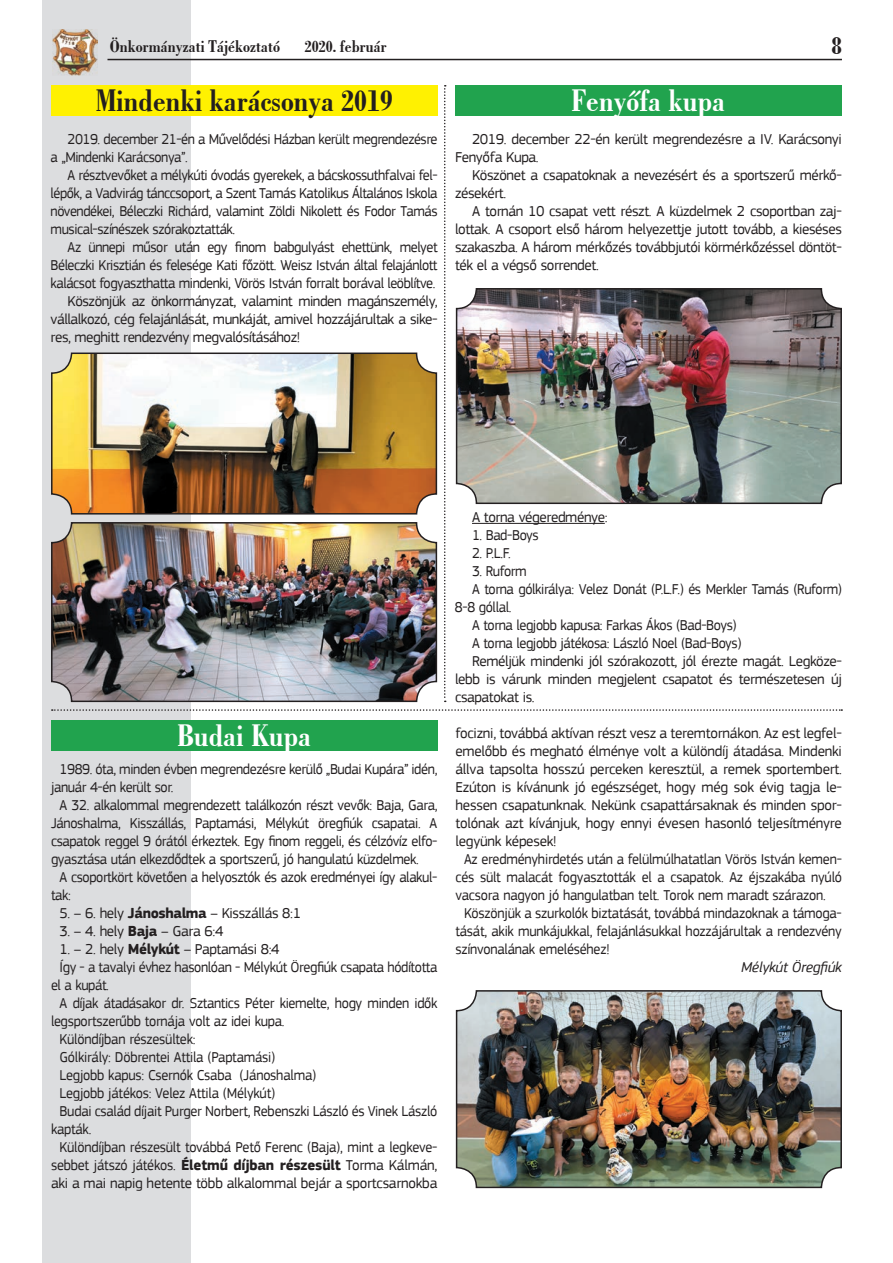
<style>
.page{position:relative;width:893px;height:1263px;background:#fff}
.page>*{position:absolute;margin:0;border:0;box-sizing:border-box;transform-origin:0 0}
.t1{font:700 condensed 33px "H Bodoni";color:#231f20}
.t2{font:700 condensed 33px "H Bodoni";color:#fff}
.t3{font:700 condensed 27px "H Bodoni";color:#231f20}
.t4{font:700 condensed 18px "H Bodoni";color:#231f20}
.t5{font:15px/18px "PF Square Sans Pro";letter-spacing:-.025em;color:#231f20;scale:.95 1}
.t6{font:15px/18px "PF Square Sans Pro";letter-spacing:-.025em;color:#231f20}
.t7{font:italic 15px "PF Square Sans Pro";letter-spacing:-.015em;color:#231f20}
.s1{font-weight:700}
</style>
<div class="page">
<div style="left:43px;top:0;width:148px;height:1263px;background:#dcdddf"></div>
<hr style="left:107px;top:59px;width:735px;height:1px;background:#231f20">
<img style="left:52px;top:29px;width:45px;height:46px">
<hr style="left:472px;top:523px;width:133px;height:1px;background:#231f20">
<div style="left:51px;top:85px;width:387px;height:30px;background:#fff101"></div>
<div style="left:455px;top:85px;width:387px;height:30px;background:#21a34e"></div>
<div style="left:51px;top:720px;width:387px;height:30px;background:#21a34e"></div>
<svg style="left:444px;top:85px;width:2px;height:617px"></svg>
<svg style="left:52px;top:709px;width:790px;height:2px"></svg>
<img style="left:54px;top:355px;width:380px;height:156px">
<div style="left:51px;top:352px;width:386px;height:162px;border:2px solid #231f20;border-radius:20px"></div>
<img style="left:54px;top:525px;width:380px;height:174px">
<div style="left:51px;top:522px;width:386px;height:180px;border:2px solid #231f20;border-radius:20px"></div>
<img style="left:459px;top:291px;width:380px;height:210px">
<div style="left:456px;top:288px;width:386px;height:216px;border:2px solid #231f20;border-radius:20px"></div>
<img style="left:459px;top:993px;width:380px;height:192px">
<div style="left:456px;top:990px;width:386px;height:198px;border:2px solid #231f20;border-radius:20px"></div>
<p class="t4" style="left:110px;top:37px;width:172px">Önkormányzati Tájékoztató</p>
<p class="t4" style="left:305px;top:37px;width:84px">2020. február</p>
<h2 class="t3" style="left:831px;top:31px;width:12px">8</h2>
<h1 class="t1" style="left:96px;top:82px;width:298px">Mindenki karácsonya 2019</h1>
<h1 class="t2" style="left:572px;top:82px;width:155px">Fenyőfa kupa</h1>
<p class="t5" style="left:51px;top:130px;width:409px;text-indent:17px">2019. december 21-én a Művelődési Házban került megrendezésre a „Mindenki Karácsonya”.</p>
<p class="t5" style="left:51px;top:166px;width:409px;text-align:justify;text-indent:17px">A résztvevőket a mélykúti óvodás gyerekek, a bácskossuthfalvai fel&shy;lépők, a Vadvirág tánccsoport, a Szent Tamás Katolikus Általános Iskola növendékei, Béleczki Richárd, valamint Zöldi Nikolett és Fodor Tamás musical-színészek szórakoztatták.</p>
<p class="t5" style="left:68px;top:238px;width:391px">Az ünnepi műsor után egy finom babgulyást ehettünk, melyet</p>
<p class="t5" style="left:51px;top:256px;width:409px">Béleczki Krisztián és felesége Kati főzött. Weisz István által felajánlott</p>
<p class="t5" style="left:51px;top:274px;width:406px">kalácsot fogyaszthatta mindenki, Vörös István forralt borával leöblítve.</p>
<p class="t6" style="left:68px;top:292px;width:371px">Köszönjük az önkormányzat, valamint minden magánszemély,</p>
<p class="t6" style="left:51px;top:310px;width:388px">vállalkozó, cég felajánlását, munkáját, amivel hozzájárultak a sike-</p>
<p class="t6" style="left:51px;top:328px;width:251px">res, meghitt rendezvény megvalósításához!</p>
<p class="t6" style="left:455px;top:130px;width:388px;text-indent:17px">2019. december 22-én került megrendezésre a IV. Karácsonyi<br>Fenyőfa Kupa.</p>
<p class="t6" style="left:455px;top:166px;width:388px;text-indent:17px">Köszönet a csapatoknak a nevezésért és a sportszerű mérkő&shy;zésekért.</p>
<p class="t6" style="left:455px;top:202px;width:388px;text-align:justify;text-indent:17px">A tornán 10 csapat vett részt. A küzdelmek 2 csoportban zaj&shy;lottak. A csoport első három helyezettje jutott tovább, a kieséses szakaszba. A három mérkőzés továbbjutói körmérkőzéssel döntöt&shy;ték el a végső sorrendet.</p>
<h1 class="t2" style="left:178px;top:717px;width:135px">Budai Kupa</h1>
<p class="t5" style="left:60px;top:760px;width:399px">1989. óta, minden évben megrendezésre kerülő „Budai Kupára” idén,</p>
<p class="t5" style="left:51px;top:778px;width:131px">január 4-én került sor.</p>
<p class="t5" style="left:60px;top:796px;width:399px">A 32. alkalommal megrendezett találkozón részt vevők: Baja, Gara,</p>
<p class="t5" style="left:51px;top:814px;width:408px">Jánoshalma, Kisszállás, Paptamási, Mélykút öregfiúk csapatai. A</p>
<p class="t5" style="left:51px;top:832px;width:408px">csapatok reggel 9 órától érkeztek. Egy finom reggeli, és célzóvíz elfo-</p>
<p class="t5" style="left:51px;top:850px;width:389px">gyasztása után elkezdődtek a sportszerű, jó hangulatú küzdelmek.</p>
<p class="t5" style="left:60px;top:868px;width:399px">A csoportkört követően a helyosztók és azok eredményei így alakul-</p>
<p class="t5" style="left:51px;top:886px;width:23px">tak:</p>
<p class="t6" style="left:60px;top:904px;width:243px">5. – 6. hely <span class="s1">Jánoshalma</span> – Kisszállás 8:1</p>
<p class="t6" style="left:60px;top:922px;width:165px">3. – 4. hely <span class="s1">Baja</span> – Gara 6:4</p>
<p class="t6" style="left:60px;top:940px;width:222px">1. – 2. hely <span class="s1">Mélykút</span> – Paptamási 8:4</p>
<p class="t5" style="left:60px;top:958px;width:399px">Így - a tavalyi évhez hasonlóan - Mélykút Öregfiúk csapata hódította</p>
<p class="t5" style="left:51px;top:976px;width:62px">el a kupát.</p>
<p class="t5" style="left:60px;top:994px;width:399px">A díjak átadásakor dr. Sztantics Péter kiemelte, hogy minden idők</p>
<p class="t5" style="left:51px;top:1012px;width:247px">legsportszerűbb tornája volt az idei kupa.</p>
<p class="t5" style="left:60px;top:1030px;width:145px">Különdíjban részesültek:</p>
<p class="t5" style="left:60px;top:1048px;width:229px">Gólkirály: Döbrentei Attila (Paptamási)</p>
<p class="t5" style="left:60px;top:1066px;width:272px">Legjobb kapus: Csernók Csaba (Jánoshalma)</p>
<p class="t5" style="left:60px;top:1084px;width:229px">Legjobb játékos: Velez Attila (Mélykút)</p>
<p class="t5" style="left:60px;top:1102px;width:399px">Budai család díjait Purger Norbert, Rebenszki László és Vinek László</p>
<p class="t5" style="left:51px;top:1120px;width:44px">kapták.</p>
<p class="t5" style="left:60px;top:1138px;width:399px">Különdíjban részesült továbbá Pető Ferenc (Baja), mint a legkeve-</p>
<p class="t5" style="left:51px;top:1156px;width:408px">sebbet játszó játékos. <span class="s1">Életmű díjban részesült</span> Torma Kálmán,</p>
<p class="t6" style="left:51px;top:1174px;width:388px">aki a mai napig hetente több alkalommal bejár a sportcsarnokba</p>
<p class="t6" style="left:472px;top:508px;width:137px">A torna végeredménye:</p>
<p class="t5" style="left:472px;top:526px;width:72px">1. Bad-Boys</p>
<p class="t5" style="left:472px;top:544px;width:42px">2. P.L.F.</p>
<p class="t5" style="left:472px;top:562px;width:59px">3. Ruform</p>
<p class="t5" style="left:472px;top:580px;width:391px">A torna gólkirálya: Velez Donát (P.L.F.) és Merkler Tamás (Ruform)</p>
<p class="t5" style="left:455px;top:598px;width:61px">8-8 góllal.</p>
<p class="t5" style="left:472px;top:616px;width:280px">A torna legjobb kapusa: Farkas Ákos (Bad-Boys)</p>
<p class="t5" style="left:472px;top:634px;width:285px">A torna legjobb játékosa: László Noel (Bad-Boys)</p>
<p class="t6" style="left:472px;top:652px;width:371px">Reméljük mindenki jól szórakozott, jól érezte magát. Legköze-</p>
<p class="t6" style="left:455px;top:670px;width:388px">lebb is várunk minden megjelent csapatot és természetesen új</p>
<p class="t6" style="left:455px;top:688px;width:81px">csapatokat is.</p>
<p class="t6" style="left:455px;top:724px;width:388px">focizni, továbbá aktívan részt vesz a teremtornákon. Az est legfel-</p>
<p class="t6" style="left:455px;top:742px;width:388px">emelőbb és megható élménye volt a különdíj átadása. Mindenki</p>
<p class="t6" style="left:455px;top:760px;width:388px">állva tapsolta hosszú perceken keresztül, a remek sportembert.</p>
<p class="t6" style="left:455px;top:778px;width:388px">Ezúton is kívánunk jó egészséget, hogy még sok évig tagja le-</p>
<p class="t6" style="left:455px;top:796px;width:388px">hessen csapatunknak. Nekünk csapattársaknak és minden spor-</p>
<p class="t6" style="left:455px;top:814px;width:388px">tolónak azt kívánjuk, hogy ennyi évesen hasonló teljesítményre</p>
<p class="t6" style="left:455px;top:832px;width:103px">legyünk képesek!</p>
<p class="t5" style="left:464px;top:850px;width:399px">Az eredményhirdetés után a felülmúlhatatlan Vörös István kemen-</p>
<p class="t5" style="left:455px;top:868px;width:408px">cés sült malacát fogyasztották el a csapatok. Az éjszakába nyúló</p>
<p class="t5" style="left:455px;top:886px;width:391px">vacsora nagyon jó hangulatban telt. Torok nem maradt szárazon.</p>
<p class="t5" style="left:464px;top:904px;width:399px">Köszönjük a szurkolók biztatását, továbbá mindazoknak a támoga-</p>
<p class="t5" style="left:455px;top:922px;width:408px">tását, akik munkájukkal, felajánlásukkal hozzájárultak a rendezvény</p>
<p class="t5" style="left:455px;top:940px;width:164px">színvonalának emeléséhez!</p>
<p class="t7" style="left:741px;top:958px;width:102px">Mélykút Öregfiúk</p>
</div>
